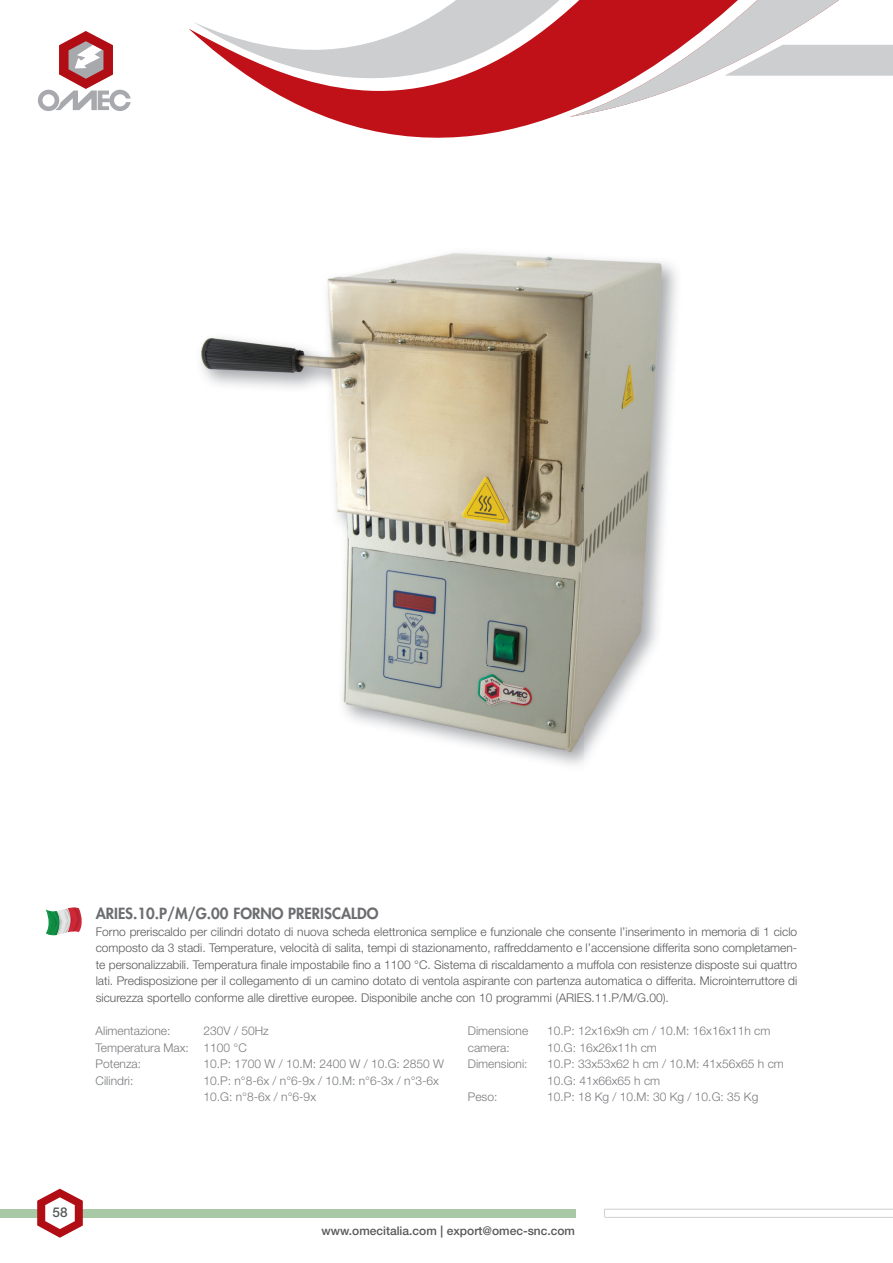
<style>
.page{position:relative;width:893px;height:1263px;background:#fff}
.page>*{position:absolute;margin:0;border:0;box-sizing:border-box;transform-origin:0 0}
.t1{font:800 15px "Futura Std";color:#6c6d70}
.t2{font:500 13.5px "Helvetica Neue LT Std";color:#57585a}
.t3{font:300 12px/16.5px "Helvetica Neue LT Std";color:#57585a;text-align:justify}
.t4{font:300 12px/16.5px "Helvetica Neue LT Std";color:#787a7d}
.t5{font:500 12px "Helvetica Neue LT Std";color:#57585a}
</style>
<div class="page">
<svg style="left:38px;top:31px;width:93px;height:80px"></svg>
<div style="left:846px;top:44px;width:47px;height:32px;background:#cdced0"></div>
<svg style="left:193px;top:0;width:653px;height:138px"></svg>
<div style="left:0;top:1209px;width:575px;height:8px;background:#a8c8a6"></div>
<svg style="left:605px;top:1209px;width:288px;height:1px"></svg>
<svg style="left:37px;top:1189px;width:46px;height:49px"></svg>
<img style="left:201px;top:252px;width:476px;height:513px">
<svg style="left:46px;top:907px;width:36px;height:28px"></svg>
<p class="t1" style="left:96px;top:907px;width:284px">ARIES.10.P/M/G.00 FORNO PRERISCALDO</p>
<p class="t3" style="left:96px;top:925px;width:703px">Forno preriscaldo per cilindri dotato di nuova scheda elettronica semplice e funzionale che consente l’inserimento in memoria di 1 ciclo composto da 3 stadi. Temperature, velocità di salita, tempi di stazionamento, raffreddamento e l’accensione differita sono completamen&shy;te personalizzabili. Temperatura finale impostabile fino a 1100 °C. Sistema di riscaldamento a muffola con resistenze disposte sui quattro lati. Predisposizione per il collegamento di un camino dotato di ventola aspirante con partenza automatica o differita. Microinterruttore di sicurezza sportello conforme alle direttive europee. Disponibile anche con 10 programmi (ARIES.11.P/M/G.00).</p>
<p class="t4" style="left:547px;top:1024px;width:238px">10.P: 12x16x9h cm / 10.M: 16x16x11h cm<br>10.G: 16x26x11h cm<br>10.P: 33x53x62 h cm / 10.M: 41x56x65 h cm<br>10.G: 41x66x65 h cm<br>10.P: 18 Kg / 10.M: 30 Kg / 10.G: 35 Kg</p>
<p class="t4" style="left:96px;top:1024px;width:95px">Alimentazione:<br>Temperatura Max:<br>Potenza:<br>Cilindri:</p>
<p class="t4" style="left:204px;top:1024px;width:242px">230V / 50Hz<br>1100 °C<br>10.P: 1700 W / 10.M: 2400 W / 10.G: 2850 W<br>10.P: n°8-6x / n°6-9x / 10.M: n°6-3x / n°3-6x<br>10.G: n°8-6x / n°6-9x</p>
<p class="t4" style="left:468px;top:1024px;width:62px">Dimensione camera:<br>Dimensioni:</p>
<p class="t4" style="left:468px;top:1090px;width:31px">Peso:</p>
<p class="t2" style="left:53px;top:1208px;width:17px">58</p>
<p class="t5" style="left:322px;top:1226px;width:255px">www.omecitalia.com | export@omec-snc.com</p>
</div>
